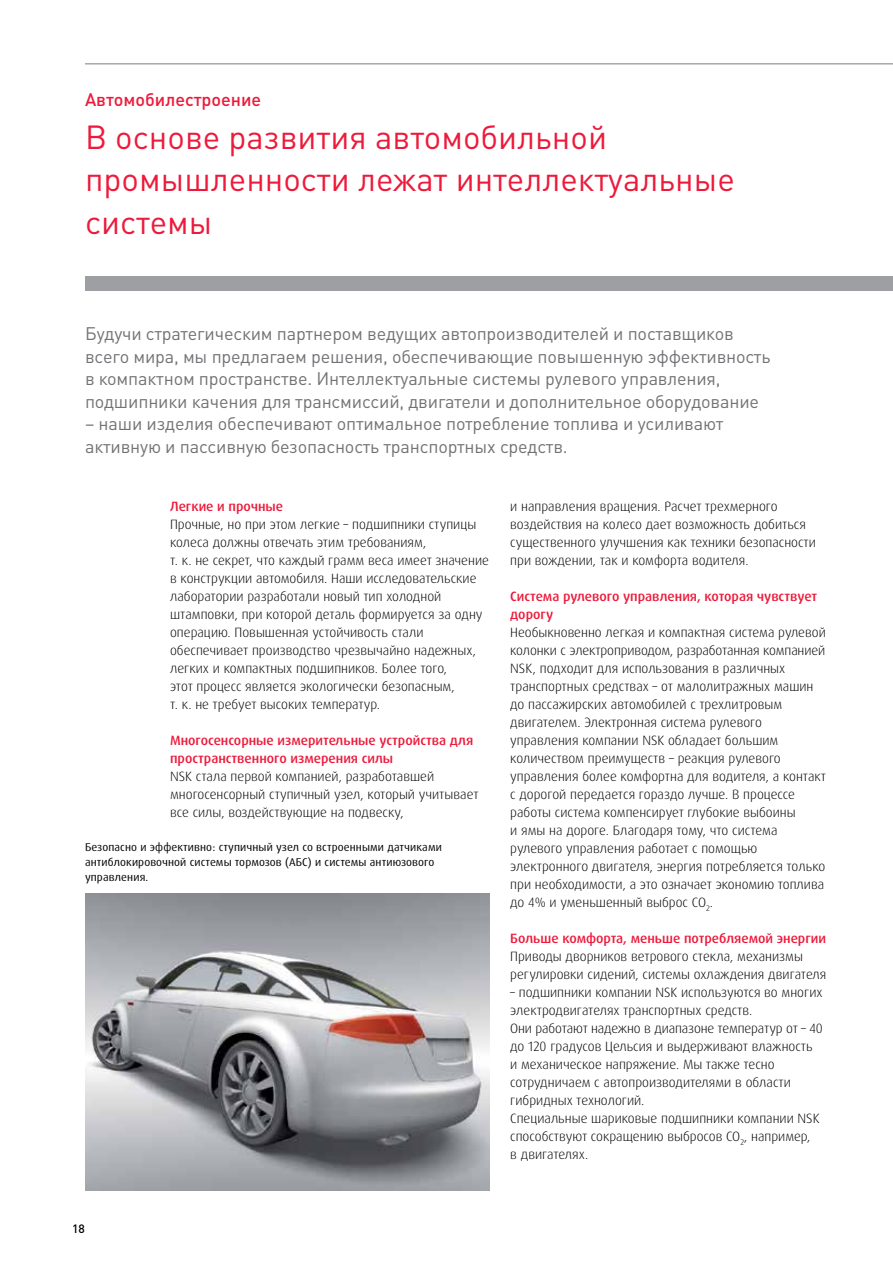
<style>
.page{position:relative;width:893px;height:1263px;background:#fff}
.page>*{position:absolute;margin:0;border:0;box-sizing:border-box;transform-origin:0 0}
.t1{font:33px/42.5px "DIN Pro";color:#ed1a3b}
.t2{font:18px/22.5px "DIN Pro";letter-spacing:-.01em;color:#717275}
.t3{font:500 18px "DIN Pro";color:#ed1a3b}
.t4{font:300 13.5px/18px "Dax Pro";color:#000}
.t5{font:500 13.5px/18px "Dax Pro";color:#ed1a3b}
.t6{font:500 12px "DIN Pro";color:#000}
.t7{font:11.25px/14.9px "Dax Pro";letter-spacing:.01em;color:#000}
</style>
<div class="page">
<hr style="left:85px;top:63px;width:808px;height:2px;background:#a5a7aa">
<div style="left:85px;top:276px;width:808px;height:15px;background:#9d9fa2"></div>
<img style="left:85px;top:893px;width:404px;height:298px">
<h2 class="t3" style="left:85px;top:88px;width:178px">Автомобилестроение</h2>
<h1 class="t1" style="left:85px;top:114px;width:651px">В основе развития автомобильной промышленности лежат интеллектуальные системы</h1>
<p class="t2" style="left:85px;top:322px;width:687px">Будучи стратегическим партнером ведущих автопроизводителей и поставщиков всего мира, мы предлагаем решения, обеспечивающие повышенную эффективность в компактном пространстве. Интеллектуальные системы рулевого управления, подшипники качения для трансмиссий, двигатели и дополнительное оборудование</p>
<h2 class="t2" style="left:85px;top:412px;width:640px">– наши изделия обеспечивают оптимальное потребление топлива и усиливают активную и пассивную безопасность транспортных средств.</h2>
<p class="t5" style="left:170px;top:497px;width:115px">Легкие и прочные</p>
<p class="t4" style="left:170px;top:515px;width:320px">Прочные, но при этом легкие – подшипники ступицы колеса должны отвечать этим требованиям,<br>т. к. не секрет, что каждый грамм веса имеет значение в конструкции автомобиля. Наши исследовательские лаборатории разработали новый тип холодной штамповки, при которой деталь формируется за одну операцию. Повышенная устойчивость стали обеспечивает производство чрезвычайно надежных, легких и компактных подшипников. Более того,<br>этот процесс является экологически безопасным,<br>т. к. не требует высоких температур.</p>
<p class="t5" style="left:170px;top:731px;width:305px">Многосенсорные измерительные устройства для пространственного измерения силы</p>
<p class="t4" style="left:170px;top:767px;width:310px">NSK стала первой компанией, разработавшей многосенсорный ступичный узел, который учитывает все силы, воздействующие на подвеску,</p>
<p class="t7" style="left:85px;top:840px;width:358px">Безопасно и эффективно: ступичный узел со встроенными датчиками антиблокировочной системы тормозов (АБС) и системы антиюзового управления.</p>
<p class="t4" style="left:510px;top:497px;width:307px">и направления вращения. Расчет трехмерного воздействия на колесо дает возможность добиться существенного улучшения как техники безопасности при вождении, так и комфорта водителя.</p>
<p class="t5" style="left:510px;top:587px;width:308px">Система рулевого управления, которая чувствует дорогу</p>
<p class="t4" style="left:510px;top:623px;width:317px">Необыкновенно легкая и компактная система рулевой колонки с электроприводом, разработанная компанией NSK, подходит для использования в различных транспортных средствах – от малолитражных машин до пассажирских автомобилей с трехлитровым двигателем. Электронная система рулевого управления компании NSK обладает большим количеством преимуществ – реакция рулевого управления более комфортна для водителя, а контакт с дорогой передается гораздо лучше. В процессе работы система компенсирует глубокие выбоины<br>и ямы на дороге. Благодаря тому, что система рулевого управления работает с помощью электронного двигателя, энергия потребляется только при необходимости, а это означает экономию топлива до 4% и уменьшенный выброс CO<sub>2</sub>.</p>
<p class="t5" style="left:510px;top:929px;width:317px">Больше комфорта, меньше потребляемой энергии</p>
<p class="t4" style="left:510px;top:947px;width:317px">Приводы дворников ветрового стекла, механизмы регулировки сидений, системы охлаждения двигателя</p>
<p class="t4" style="left:510px;top:983px;width:314px">– подшипники компании NSK используются во многих электродвигателях транспортных средств.<br>Они работают надежно в диапазоне температур от – 40 до 120 градусов Цельсия и выдерживают влажность и механическое напряжение. Мы также тесно сотрудничаем с автопроизводителями в области гибридных технологий.<br>Специальные шариковые подшипники компании NSK способствуют сокращению выбросов СО<sub>2</sub>, например,<br>в двигателях.</p>
<p class="t6" style="left:72px;top:1221px;width:14px">18</p>
</div>
